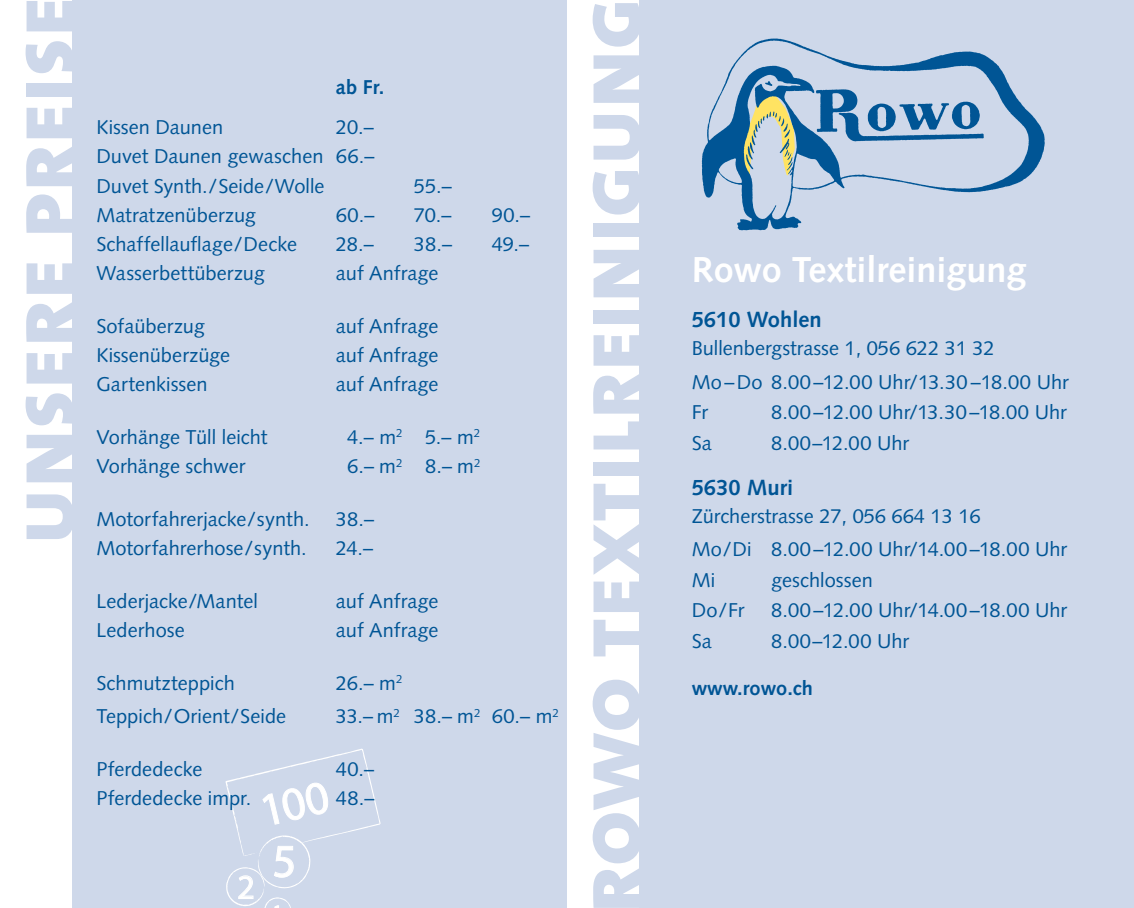
<style>
.page{position:relative;width:1134px;height:908px;background:#fff}
.page>*{position:absolute;margin:0;border:0;box-sizing:border-box;transform-origin:0 0}
.t1{font:90px "The Sans Extra Bold Caps";color:#ced8ea}
.t2{font:46.6px "Myriad";color:#fff}
.t3{font:700 36px "Syntax LT Std";color:#fff}
.t4{font:34.4px "Myriad";color:#fff}
.t5{font:700 22px "Syntax LT Std";color:#005595}
.t6{font:20px/33.4px "Syntax LT Std";color:#005595}
.t7{font:700 20px "Syntax LT Std";color:#005595}
</style>
<div class="page">
<div style="left:640px;top:0;width:494px;height:907px;background:#ced8ea"></div>
<div style="left:73px;top:0;width:494px;height:907px;background:#ced8ea"></div>
<img style="left:701px;top:38px;width:344px;height:193px">
<svg style="left:225px;top:748px;width:156px;height:159px"></svg>
<h1 class="t1" style="left:-33px;top:544px;width:550px;rotate:-90deg">unsere preise</h1>
<p class="t7" style="left:336px;top:76px;width:50px">ab Fr.</p>
<p class="t6" style="left:96px;top:110px;width:128px">Kissen Daunen</p>
<p class="t6" style="left:96px;top:113px;width:280px;line-height:29.2px;text-align:justify;text-indent:240px">20.– Duvet Daunen gewaschen 66.– Duvet Synth./Seide/Wolle</p>
<p class="t6" style="left:414px;top:169px;width:39px">55.–</p>
<p class="t6" style="left:96px;top:198px;width:161px">Matratzenüberzug</p>
<p class="t6" style="left:336px;top:198px;width:40px">60.–</p>
<p class="t6" style="left:414px;top:198px;width:39px">70.–</p>
<p class="t6" style="left:492px;top:198px;width:40px">90.–</p>
<p class="t6" style="left:96px;top:227px;width:202px">Schaffellauflage/Decke</p>
<p class="t6" style="left:336px;top:227px;width:39px">28.–</p>
<p class="t6" style="left:414px;top:227px;width:40px">38.–</p>
<p class="t6" style="left:492px;top:227px;width:39px">49.–</p>
<p class="t6" style="left:96px;top:256px;width:170px">Wasserbettüberzug</p>
<p class="t6" style="left:336px;top:256px;width:104px">auf Anfrage</p>
<p class="t6" style="left:96px;top:309px;width:110px">Sofaüberzug</p>
<p class="t6" style="left:336px;top:309px;width:104px">auf Anfrage</p>
<p class="t6" style="left:96px;top:338px;width:135px">Kissenüberzüge</p>
<p class="t6" style="left:336px;top:338px;width:104px">auf Anfrage</p>
<p class="t6" style="left:96px;top:367px;width:113px">Gartenkissen</p>
<p class="t6" style="left:336px;top:367px;width:104px">auf Anfrage</p>
<p class="t6" style="left:96px;top:420px;width:173px">Vorhänge Tüll leicht</p>
<p class="t6" style="left:347px;top:420px;width:135px">4.– m<sup>2</sup> 5.– m<sup>2</sup></p>
<p class="t6" style="left:96px;top:449px;width:150px">Vorhänge schwer</p>
<p class="t6" style="left:347px;top:449px;width:135px">6.– m<sup>2</sup> 8.– m<sup>2</sup></p>
<p class="t6" style="left:96px;top:502px;width:215px">Motorfahrerjacke/synth.</p>
<p class="t6" style="left:336px;top:502px;width:40px">38.–</p>
<p class="t6" style="left:96px;top:531px;width:212px">Motorfahrerhose/synth.</p>
<p class="t6" style="left:336px;top:531px;width:39px">24.–</p>
<p class="t6" style="left:96px;top:584px;width:163px">Lederjacke/Mantel</p>
<p class="t6" style="left:336px;top:584px;width:104px">auf Anfrage</p>
<p class="t6" style="left:96px;top:613px;width:90px">Lederhose</p>
<p class="t6" style="left:336px;top:613px;width:104px">auf Anfrage</p>
<p class="t6" style="left:96px;top:666px;width:140px">Schmutzteppich</p>
<p class="t6" style="left:336px;top:666px;width:68px">26.– m<sup>2</sup></p>
<p class="t6" style="left:96px;top:699px;width:191px">Teppich/Orient/Seide</p>
<p class="t6" style="left:336px;top:699px;width:225px">33.– m<sup>2</sup> 38.– m<sup>2</sup> 60.– m<sup>2</sup></p>
<p class="t6" style="left:96px;top:752px;width:108px">Pferdedecke</p>
<p class="t6" style="left:336px;top:752px;width:40px">40.–</p>
<p class="t6" style="left:96px;top:781px;width:157px">Pferdedecke impr.</p>
<p class="t6" style="left:336px;top:781px;width:40px">48.–</p>
<h3 class="t4" style="left:237px;top:869px;width:19px">2</h3>
<h2 class="t2" style="left:272px;top:837px;width:25px">5</h2>
<h1 class="t1" style="left:534px;top:913px;width:917px;rotate:-90deg">rowo textilreinigung</h1>
<h3 class="t3" style="left:692px;top:249px;width:336px">Rowo Textilreinigung</h3>
<p class="t5" style="left:692px;top:307px;width:132px">5610 Wohlen</p>
<p class="t6" style="left:692px;top:332px;width:379px">Bullenbergstrasse 1, 056 622 31 32<br>Mo–Do 8.00–12.00 Uhr/13.30 –18.00 Uhr</p>
<p class="t6" style="left:692px;top:395px;width:18px">Fr</p>
<p class="t6" style="left:771px;top:395px;width:297px">8.00–12.00 Uhr/13.30–18.00 Uhr</p>
<p class="t6" style="left:692px;top:426px;width:22px">Sa</p>
<p class="t6" style="left:771px;top:426px;width:140px">8.00–12.00 Uhr</p>
<p class="t5" style="left:692px;top:474px;width:103px">5630 Muri</p>
<p class="t6" style="left:692px;top:499px;width:377px">Zürcherstrasse 27, 056 664 13 16<br>Mo/Di 8.00–12.00 Uhr/14.00–18.00 Uhr</p>
<p class="t6" style="left:692px;top:563px;width:25px">Mi</p>
<p class="t6" style="left:771px;top:563px;width:103px">geschlossen</p>
<p class="t6" style="left:692px;top:593px;width:54px">Do/Fr</p>
<p class="t6" style="left:771px;top:593px;width:298px">8.00–12.00 Uhr/14.00–18.00 Uhr</p>
<p class="t6" style="left:692px;top:624px;width:22px">Sa</p>
<p class="t6" style="left:771px;top:624px;width:140px">8.00–12.00 Uhr</p>
<p class="t7" style="left:692px;top:676px;width:123px">www.rowo.ch</p>
</div>
